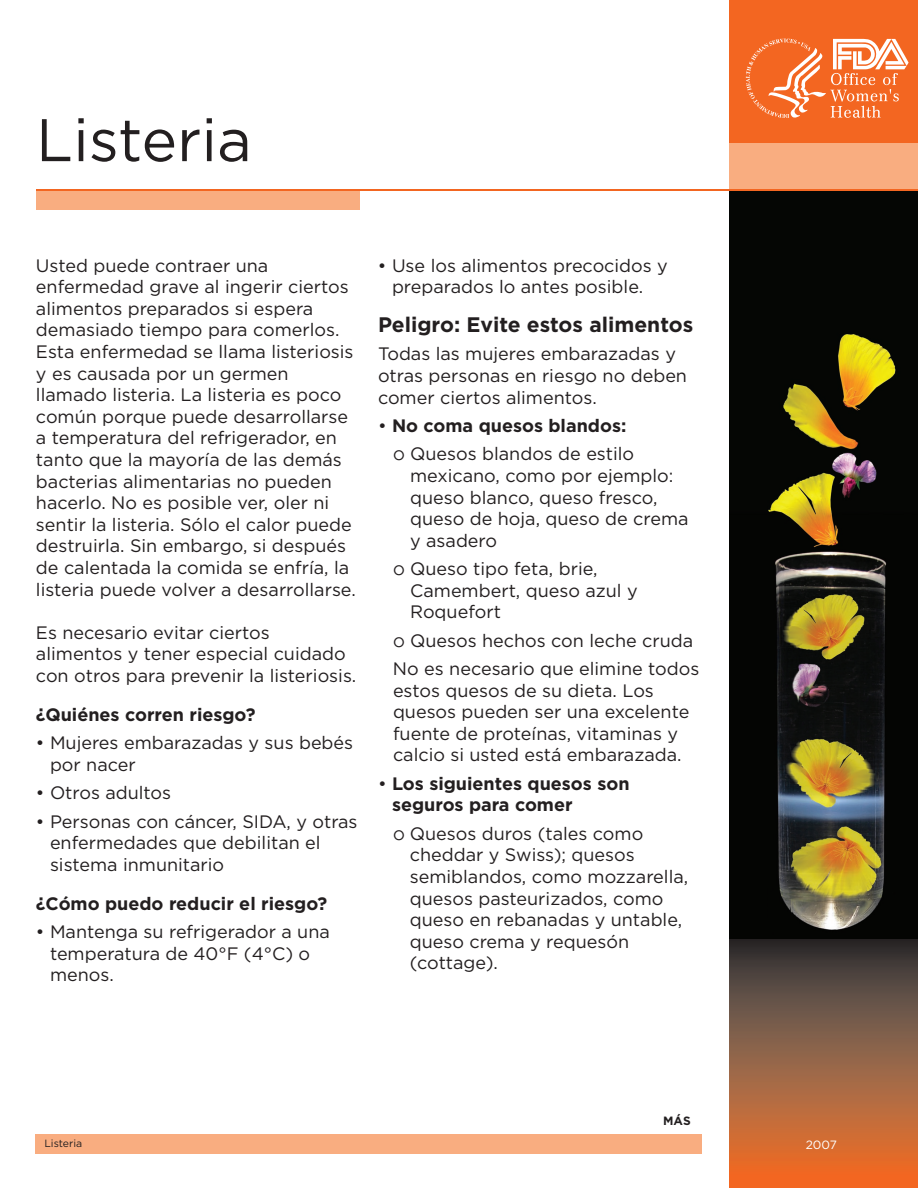
<style>
.page{position:relative;width:918px;height:1188px;background:#fff}
.page>*{position:absolute;margin:0;border:0;box-sizing:border-box;transform-origin:0 0}
.t1{font:60px "Gotham";color:#231f20}
.t2{font:700 21px "Gotham";color:#231f20}
.t3{font:18px/21.6px "Gotham";color:#231f20}
.t4{font:700 18px/21.6px "Gotham";color:#231f20}
.t5{font:12px "Gotham";color:#fff}
.t6{font:700 12px "Gotham";color:#231f20}
.t7{font:10.5px "Gotham";color:#231f20}
.s1{font-weight:700}
.s2{font-family:"Century Gothic"}
.s3{font-weight:400}
</style>
<div class="page">
<img style="left:729px;top:190px;width:189px;height:750px">
<svg style="left:729px;top:940px;width:189px;height:248px"></svg>
<div style="left:36px;top:1134px;width:666px;height:19px;background:#f9ad80"></div>
<div style="left:36px;top:190px;width:324px;height:19px;background:#f9ad80"></div>
<div style="left:729px;top:0;width:189px;height:145px;background:#f36621"></div>
<svg style="left:746px;top:39px;width:163px;height:79px"></svg>
<div style="left:729px;top:143px;width:189px;height:47px;background:#f9ad80"></div>
<hr style="left:36px;top:189px;width:882px;height:1px;background:#f36621">
<h1 class="t1" style="left:36px;top:107px;width:217px">Listeria</h1>
<p class="t3" style="left:36px;top:254px;width:321px">Usted puede contraer una enfermedad grave al ingerir ciertos alimentos preparados si espera demasiado tiempo para comerlos.<br>Esta enfermedad se llama listeriosis y es causada por un germen llamado listeria. La listeria es poco común porque puede desarrollarse a temperatura del refrigerador, en tanto que la mayoría de las demás bacterias alimentarias no pueden hacerlo. No es posible ver, oler ni sentir la listeria. Sólo el calor puede destruirla. Sin embargo, si después de calentada la comida se enfría, la listeria puede volver a desarrollarse.</p>
<p class="t3" style="left:36px;top:621px;width:322px">Es necesario evitar ciertos alimentos y tener especial cuidado con otros para prevenir la listeriosis.</p>
<p class="t4" style="left:36px;top:703px;width:221px">¿Quiénes corren riesgo?</p>
<p class="t3" style="left:50px;top:732px;width:305px;text-indent:-14px">• Mujeres embarazadas y sus bebés por nacer</p>
<p class="t3" style="left:36px;top:782px;width:137px">• Otros adultos</p>
<p class="t3" style="left:50px;top:810px;width:309px;text-indent:-14px">• Personas con cáncer, SIDA, y otras enfermedades que debilitan el sistema inmunitario</p>
<p class="t4" style="left:36px;top:892px;width:293px">¿Cómo puedo reducir el riesgo?</p>
<p class="t3" style="left:50px;top:921px;width:281px;text-indent:-14px">• Mantenga su refrigerador a una temperatura de 40°F (4°C) o menos.</p>
<p class="t3" style="left:378px;top:254px;width:291px;text-align:center">• Use los alimentos precocidos y preparados lo antes posible.</p>
<p class="t2" style="left:378px;top:313px;width:317px">Peligro: Evite estos alimentos</p>
<p class="t3" style="left:378px;top:343px;width:311px">Todas las mujeres embarazadas y otras personas en riesgo no deben comer ciertos alimentos.</p>
<p class="t3" style="left:393px;top:411px;width:243px;line-height:28.3px;text-indent:-15px">• <span class="s1">No coma quesos blandos: </span><span class="s2">o</span> Quesos blandos de estilo</p>
<p class="t3" style="left:410px;top:465px;width:280px">mexicano, como por ejemplo: queso blanco, queso fresco, queso de hoja, queso de crema y asadero</p>
<p class="t3" style="left:410px;top:558px;width:229px;text-indent:-17px"><span class="s2">o</span> Queso tipo feta, brie,<br>Camembert, queso azul y<br>Roquefort</p>
<p class="t3" style="left:393px;top:626px;width:308px;line-height:28.3px"><span class="s2">o</span> Quesos hechos con leche cruda<br>No es necesario que elimine todos</p>
<p class="t3" style="left:393px;top:679px;width:298px">estos quesos de su dieta. Los quesos pueden ser una excelente fuente de proteínas, vitaminas y calcio si usted está embarazada.</p>
<p class="t4" style="left:392px;top:772px;width:239px;text-indent:-14px"><span class="s3">•</span> Los siguientes quesos son seguros para comer</p>
<p class="t3" style="left:410px;top:822px;width:280px;text-indent:-17px"><span class="s2">o</span> Quesos duros (tales como cheddar y Swiss); quesos semiblandos, como mozzarella, quesos pasteurizados, como queso en rebanadas y untable, queso crema y requesón (cottage).</p>
<p class="t7" style="left:44px;top:1138px;width:39px">Listeria</p>
<p class="t6" style="left:663px;top:1113px;width:29px">MÁS</p>
<p class="t5" style="left:806px;top:1138px;width:33px">2007</p>
</div>
